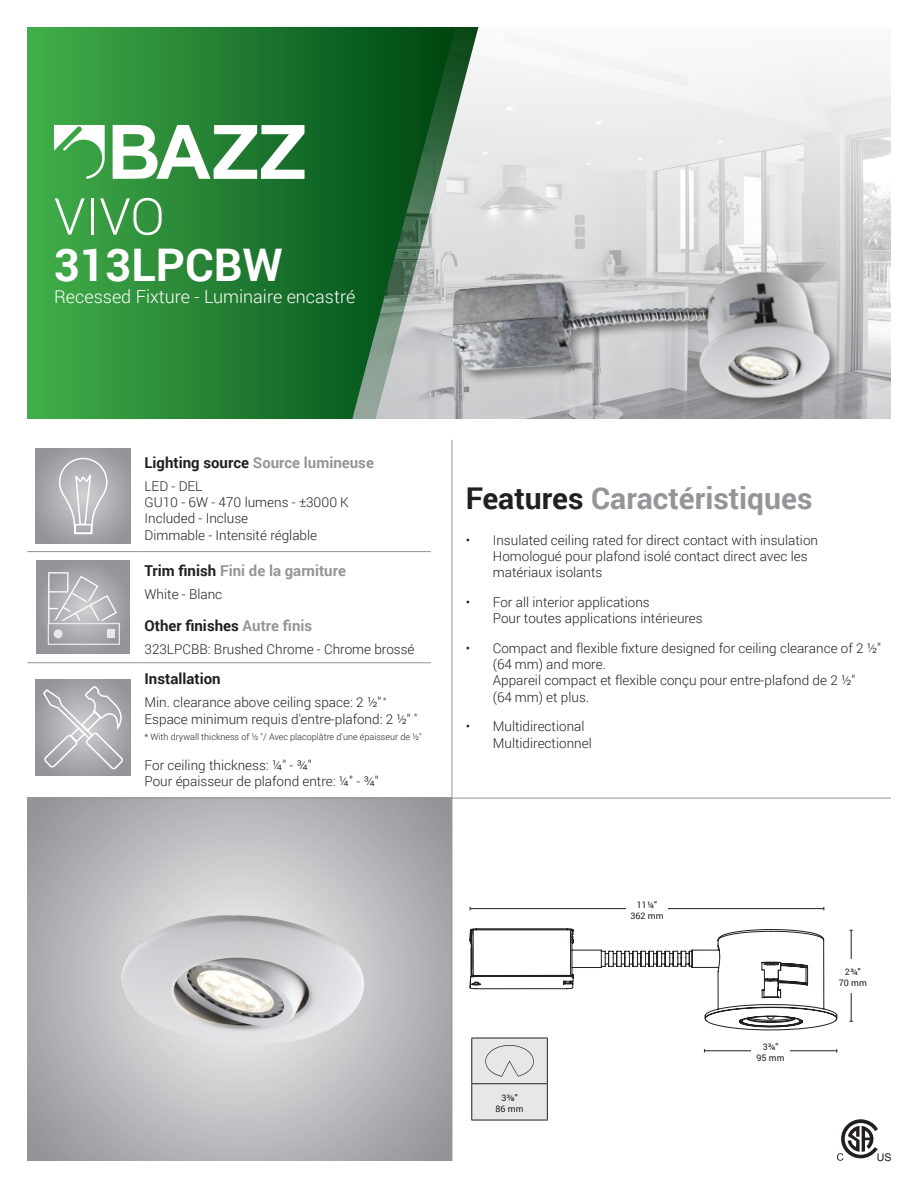
<style>
.page{position:relative;width:918px;height:1188px;background:#fff}
.page>*{position:absolute;margin:0;border:0;box-sizing:border-box;transform-origin:0 0}
.serie{font:300 51px "Roboto";color:#fff}
.code_produit{font:700 45px "Roboto";color:#fff}
.moyen_titre{font:700 30px "Roboto";color:#939598}
.catégorie{font:300 18px "Roboto";color:#fff}
.mini_titre{font:700 15px "Roboto";color:#939598}
.mini_titre-2{font:700 15px "Roboto";color:#231f20}
.texte{font:300 13.5px/16.2px "Roboto";color:#231f20}
.t1{font:10.65px "Helvetica";color:#231f20}
.texte-2{font:300 9px "Roboto";color:#231f20}
.mesure{font:9px/10.8px "Roboto";color:#231f20;text-align:center}
.s1{color:#231f20}
.s2{color:#939598}
</style>
<div class="page">
<svg style="left:837px;top:1119px;width:41px;height:42px"></svg>
<svg style="left:27px;top:27px;width:325px;height:392px;background:#278636"></svg>
<img style="left:352px;top:27px;width:539px;height:392px">
<svg style="left:54px;top:125px;width:51px;height:54px"></svg>
<svg style="left:113px;top:125px;width:192px;height:54px"></svg>
<div style="left:449px;top:269px;width:393px;height:142px;background:#231f20;opacity:.5"></div>
<img style="left:439px;top:141px;width:411px;height:265px">
<svg style="left:27px;top:799px;width:425px;height:362px;background:#a8a9ad"></svg>
<img style="left:67px;top:829px;width:343px;height:298px">
<hr style="left:452px;top:440px;width:1px;height:721px;background:#939598">
<hr style="left:27px;top:798px;width:864px;height:1px;background:#939598">
<hr style="left:27px;top:551px;width:112px;height:1px;background:#939598">
<hr style="left:139px;top:551px;width:292px;height:1px;background:#939598">
<hr style="left:27px;top:662px;width:112px;height:1px;background:#939598">
<hr style="left:139px;top:662px;width:292px;height:1px;background:#939598">
<svg style="left:36px;top:448px;width:94px;height:95px;background:#9e9fa3"></svg>
<svg style="left:58px;top:457px;width:50px;height:78px;background:#bebfc2"></svg>
<div style="left:36px;top:561px;width:94px;height:93px;background:#949699"></div>
<svg style="left:48px;top:572px;width:72px;height:73px"></svg>
<div style="left:36px;top:680px;width:94px;height:95px;background:#999b9e"></div>
<svg style="left:43px;top:686px;width:82px;height:84px"></svg>
<hr style="left:470px;top:908px;width:354px;height:1px;background:#231f20">
<hr style="left:704px;top:1050px;width:133px;height:1px;background:#231f20">
<hr style="left:851px;top:930px;width:1px;height:91px;background:#231f20">
<div style="left:626px;top:899px;width:42px;height:20px;background:#fff"></div>
<div style="left:752px;top:1041px;width:38px;height:20px;background:#fff"></div>
<div style="left:832px;top:959px;width:42px;height:34px;background:#fff"></div>
<hr style="left:471px;top:1038px;width:1px;height:45px;background:#231f20">
<hr style="left:547px;top:1038px;width:1px;height:45px;background:#231f20">
<hr style="left:471px;top:1083px;width:77px;height:1px;background:#231f20">
<hr style="left:471px;top:1084px;width:1px;height:36px;background:#231f20">
<hr style="left:547px;top:1084px;width:1px;height:36px;background:#231f20">
<hr style="left:471px;top:1120px;width:77px;height:1px;background:#231f20">
<svg style="left:472px;top:1038px;width:75px;height:82px;background:#dddedf"></svg>
<svg style="left:469px;top:928px;width:369px;height:103px"></svg>
<p class="serie" style="left:54px;top:181px;width:112px">VIVO</p>
<p class="code_produit" style="left:54px;top:233px;width:230px">313LPCBW</p>
<p class="catégorie" style="left:54px;top:284px;width:303px">Recessed Fixture - Luminaire encastré</p>
<p class="mini_titre" style="left:145px;top:452px;width:231px"><span class="s1">Lighting source</span> Source lumineuse</p>
<p class="texte" style="left:145px;top:478px;width:206px">LED - DEL<br>GU10 - 6W - 470 lumens - ±3000 K<br>Included - Incluse<br>Dimmable - Intensité réglable</p>
<p class="mini_titre" style="left:145px;top:560px;width:203px"><span class="s1">Trim finish</span> Fini de la garniture</p>
<p class="texte" style="left:145px;top:586px;width:79px">White - Blanc</p>
<p class="mini_titre-2" style="left:145px;top:615px;width:169px">Other finishes <span class="s2">Autre finis</span></p>
<p class="texte" style="left:145px;top:640px;width:272px">323LPCBB: Brushed Chrome - Chrome brossé</p>
<p class="mini_titre-2" style="left:145px;top:669px;width:78px">Installation</p>
<p class="texte" style="left:145px;top:694px;width:274px">Min. clearance above ceiling space: 2 ½" <sup>*<br></sup>Espace minimum requis d'entre-plafond: 2 ½" <sup>*</sup></p>
<p class="texte-2" style="left:145px;top:730px;width:279px">* With drywall thickness of ½ "/ Avec placoplâtre d'une épaisseur de ½"</p>
<p class="texte" style="left:145px;top:756px;width:236px">For ceiling thickness: ¼" - ¾"<br>Pour épaisseur de plafond entre: ¼" - ¾"</p>
<p class="moyen_titre" style="left:466px;top:477px;width:348px"><span class="s1">Features</span> Caractéristiques</p>
<p class="texte" style="left:493px;top:532px;width:327px;text-indent:-27px">• Insulated ceiling rated for direct contact with insulation<br>Homologué pour plafond isolé contact direct avec les matériaux isolants</p>
<p class="texte" style="left:493px;top:594px;width:211px;text-indent:-27px">• For all interior applications<br>Pour toutes applications intérieures</p>
<p class="texte" style="left:493px;top:640px;width:390px;text-indent:-27px">• Compact and flexible fixture designed for ceiling clearance of 2 ½" (64 mm) and more.<br>Appareil compact et flexible conçu pour entre-plafond de 2 ½"<br>(64 mm) et plus.</p>
<p class="texte" style="left:493px;top:718px;width:100px;text-indent:-27px">• Multidirectional<br>Multidirectionnel</p>
<p class="mesure" style="left:496px;top:1092px;width:30px">3⅜"<br>86 mm</p>
<p class="mesure" style="left:630px;top:899px;width:35px">11¼"<br>362 mm</p>
<p class="mesure" style="left:757px;top:1041px;width:30px">3¾"<br>95 mm</p>
<p class="mesure" style="left:839px;top:966px;width:30px">2¾"<br>70 mm</p>
<p class="t1" style="left:877px;top:1151px;width:16px">US</p>
</div>
